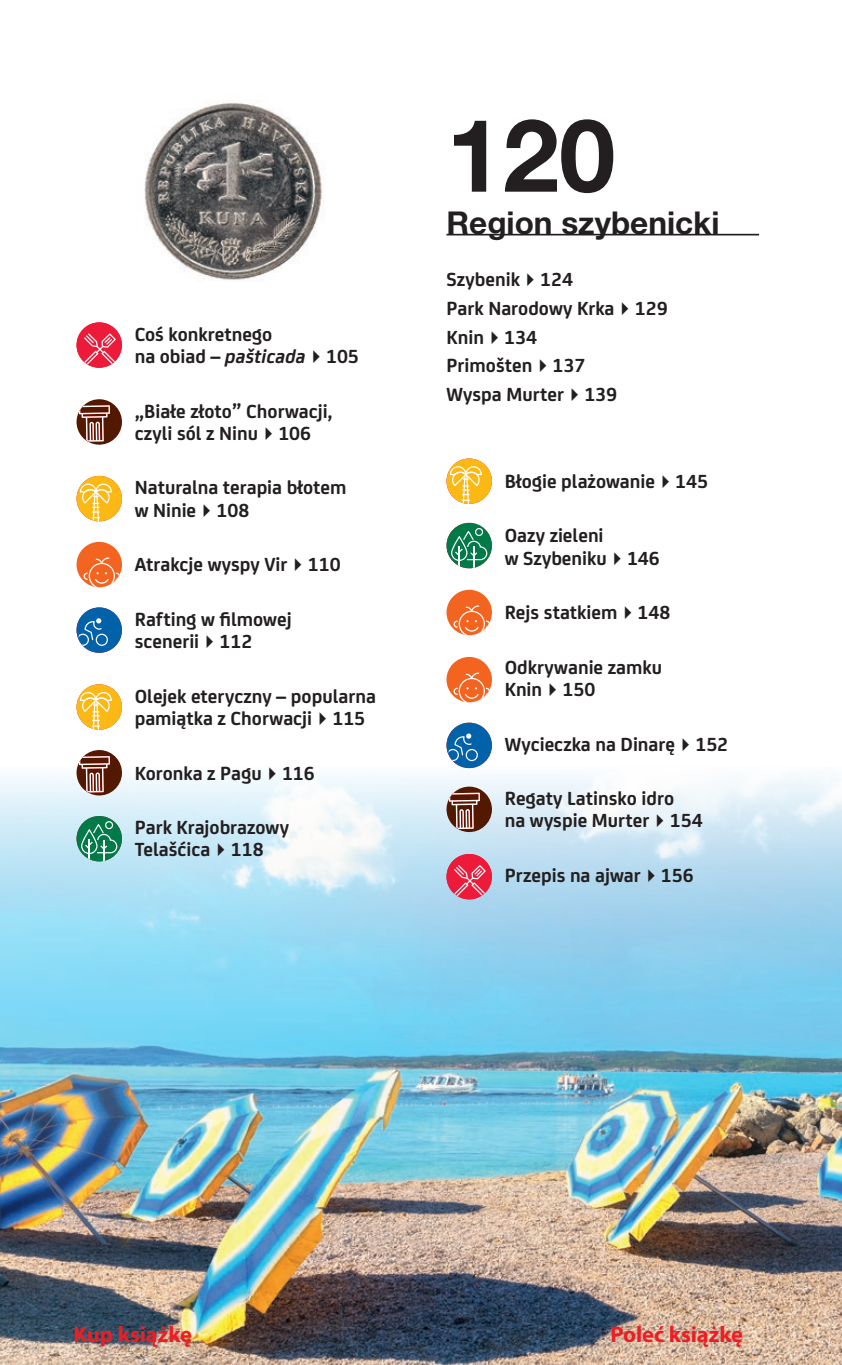
<style>
.page{position:relative;width:842px;height:1365px;background:#fff}
.page>*{position:absolute;margin:0;border:0;box-sizing:border-box;transform-origin:0 0}
.t1{font:700 101.25px "Helvetica Neue LT Pro";color:#231f20}
.t2{font:700 31.5px "Helvetica Neue LT Pro";color:#231f20}
.t3{font:700 22.5px "Myriad Pro";color:#ee1d23}
.t4{font:700 20.25px/22.5px "FS Joey";color:#231f20}
.s1{font-style:italic}
</style>
<div class="page">
<img style="left:77px;top:102px;width:381px;height:238px">
<img style="left:0;top:767px;width:842px;height:598px">
<div style="left:77px;top:322px;width:45px;height:46px;background:#ed1a3a;border-radius:50%"></div>
<svg style="left:84px;top:333px;width:32px;height:32px"></svg>
<svg style="left:76px;top:399px;width:46px;height:46px"></svg>
<div style="left:77px;top:476px;width:45px;height:45px;background:#fcb814;border-radius:50%"></div>
<svg style="left:80px;top:484px;width:32px;height:37px"></svg>
<div style="left:77px;top:542px;width:45px;height:45px;background:#f36421;border-radius:50%"></div>
<svg style="left:84px;top:557px;width:36px;height:30px"></svg>
<div style="left:77px;top:607px;width:45px;height:46px;background:#0162aa;border-radius:50%"></div>
<svg style="left:79px;top:618px;width:29px;height:28px"></svg>
<div style="left:77px;top:684px;width:45px;height:46px;background:#fcb814;border-radius:50%"></div>
<svg style="left:80px;top:692px;width:32px;height:38px"></svg>
<svg style="left:76px;top:750px;width:47px;height:46px"></svg>
<div style="left:77px;top:816px;width:45px;height:45px;background:#017a47;border-radius:50%"></div>
<svg style="left:81px;top:821px;width:36px;height:40px"></svg>
<hr style="left:446px;top:234px;width:313px;height:1px;background:#231f20">
<div style="left:446px;top:458px;width:46px;height:46px;background:#fcb814;border-radius:50%"></div>
<svg style="left:450px;top:466px;width:32px;height:38px"></svg>
<div style="left:446px;top:523px;width:46px;height:45px;background:#017a47;border-radius:50%"></div>
<svg style="left:451px;top:528px;width:36px;height:40px"></svg>
<div style="left:446px;top:590px;width:46px;height:45px;background:#f36421;border-radius:50%"></div>
<svg style="left:453px;top:605px;width:37px;height:30px"></svg>
<div style="left:446px;top:657px;width:46px;height:45px;background:#f36421;border-radius:50%"></div>
<svg style="left:453px;top:673px;width:37px;height:29px"></svg>
<div style="left:446px;top:723px;width:46px;height:45px;background:#0162aa;border-radius:50%"></div>
<svg style="left:449px;top:733px;width:29px;height:28px"></svg>
<svg style="left:446px;top:786px;width:47px;height:47px;background:#957268"></svg>
<div style="left:446px;top:854px;width:46px;height:45px;background:#ed1a3a;border-radius:50%"></div>
<svg style="left:454px;top:865px;width:32px;height:32px"></svg>
<p class="t4" style="left:135px;top:321px;width:226px">Coś konkretnego<br>na obiad – <span class="s1">pašticada</span>✔105</p>
<p class="t4" style="left:135px;top:398px;width:199px">„Białe złoto” Chorwacji, czyli sól z Ninu✔106</p>
<p class="t4" style="left:135px;top:475px;width:213px">Naturalna terapia błotem w Ninie✔108</p>
<p class="t4" style="left:135px;top:552px;width:207px">Atrakcje wyspy Vir✔110</p>
<p class="t4" style="left:135px;top:606px;width:158px">Rafting w filmowej scenerii✔112</p>
<p class="t4" style="left:135px;top:683px;width:243px">Olejek eteryczny – popularna pamiątka z Chorwacji✔115</p>
<p class="t4" style="left:135px;top:760px;width:182px">Koronka z Pagu✔116</p>
<p class="t4" style="left:135px;top:815px;width:156px">Park Krajobrazowy<br>Telašćica✔118</p>
<h1 class="t1" style="left:446px;top:93px;width:170px">120</h1>
<h2 class="t2" style="left:446px;top:204px;width:274px">Region szybenicki</h2>
<p class="t4" style="left:446px;top:263px;width:223px;line-height:28.8px">Szybenik✔124<br>Park Narodowy Krka✔129<br>Knin✔134<br>Primošten✔137<br>Wyspa Murter✔139</p>
<p class="t4" style="left:505px;top:469px;width:205px">Błogie plażowanie✔145</p>
<p class="t4" style="left:505px;top:523px;width:157px">Oazy zieleni<br>w Szybeniku✔146</p>
<p class="t4" style="left:505px;top:600px;width:167px">Rejs statkiem✔148</p>
<p class="t4" style="left:505px;top:654px;width:159px">Odkrywanie zamku<br>Knin✔150</p>
<p class="t4" style="left:505px;top:731px;width:225px">Wycieczka na Dinarę✔152</p>
<p class="t4" style="left:505px;top:786px;width:199px">Regaty Latinsko idro<br>na wyspie Murter✔154</p>
<p class="t4" style="left:505px;top:862px;width:191px">Przepis na ajwar✔156</p>
<p class="t3" style="left:73px;top:1320px;width:120px">Kup książkę</p>
<p class="t3" style="left:610px;top:1320px;width:134px">Poleć książkę</p>
</div>
